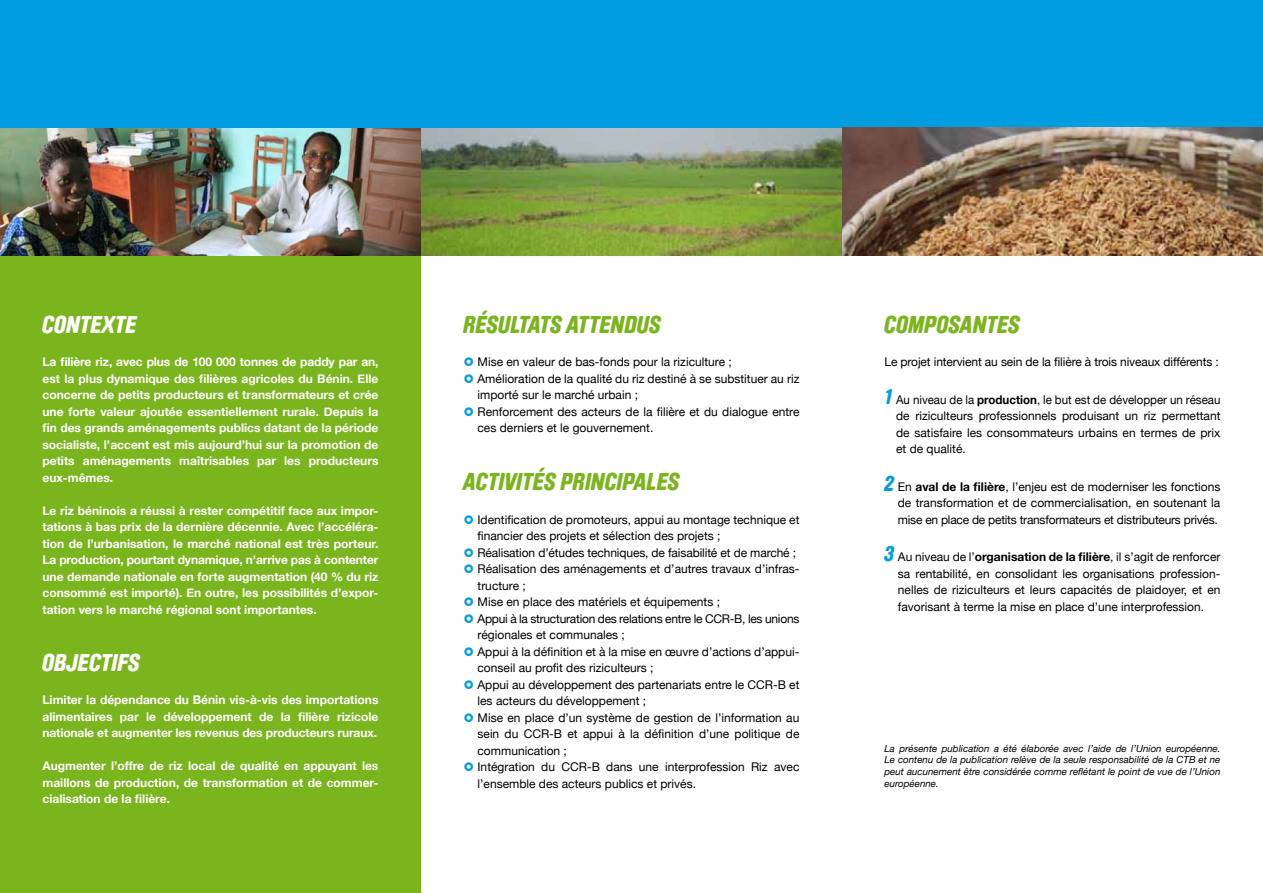
<style>
.page{position:relative;width:1263px;height:893px;background:#fff}
.page>*{position:absolute;margin:0;border:0;box-sizing:border-box;transform-origin:0 0}
.t1{font:italic 900 24px "Brauer Neue";letter-spacing:.05em;color:#7ab51d}
.t2{font:italic 900 24px "Brauer Neue";letter-spacing:.05em;color:#fff}
.t3{font:12px/16.5px "Helvetica Neue";color:#000}
.t4{font:700 12px/16.5px "Helvetica Neue";color:#fff;text-align:justify}
.t5{font:12px/16.5px "Helvetica Neue";color:#000;text-align:justify;scale:.96 1}
.t6{font:italic 9.75px/11.7px "Helvetica Neue";color:#000;text-align:justify}
.s1{font-family:"Brauer Neue";font-weight:900;font-style:italic;font-size:21px;color:#009ee0}
.s2{font-weight:700}
</style>
<div class="page">
<div style="left:0;top:255px;width:421px;height:638px;background:#7ab51d"></div>
<img style="left:0;top:128px;width:1263px;height:127px">
<div style="left:0;top:0;width:421px;height:128px;background:#009ee0"></div>
<div style="left:421px;top:0;width:421px;height:128px;background:#009ee0"></div>
<div style="left:842px;top:0;width:421px;height:128px;background:#009ee0"></div>
<h1 class="t2" style="left:43px;top:310px;width:96px">CONTEXTE</h1>
<p class="t4" style="left:43px;top:354px;width:337px">La filière riz, avec plus de 100 000 tonnes de paddy par an, est la plus dynamique des filières agricoles du Bénin. Elle concerne de petits producteurs et transformateurs et crée une forte valeur ajoutée essentiellement rurale. Depuis la fin des grands aménagements publics datant de la période socialiste, l’accent est mis aujourd’hui sur la promotion de petits aménagements maîtrisables par les producteurs eux-mêmes.</p>
<p class="t4" style="left:43px;top:502px;width:337px">Le riz béninois a réussi à rester compétitif face aux impor&shy;tations à bas prix de la dernière décennie. Avec l’accéléra&shy;tion de l’urbanisation, le marché national est très porteur.<br>La production, pourtant dynamique, n’arrive pas à contenter une demande nationale en forte augmentation (40 % du riz consommé est importé). En outre, les possibilités d’expor&shy;tation vers le marché régional sont importantes.</p>
<h1 class="t2" style="left:43px;top:648px;width:98px">OBJECTIFS</h1>
<p class="t4" style="left:43px;top:692px;width:337px">Limiter la dépendance du Bénin vis-à-vis des importations alimentaires par le développement de la filière rizicole nationale et augmenter les revenus des producteurs ruraux.</p>
<p class="t4" style="left:43px;top:758px;width:337px">Augmenter l’offre de riz local de qualité en appuyant les maillons de production, de transformation et de commer&shy;cialisation de la filière.</p>
<h1 class="t1" style="left:463px;top:310px;width:198px">RÉSULTATS ATTENDUS</h1>
<p class="t3" style="left:477px;top:354px;width:323px">Mise en valeur de bas-fonds pour la riziculture ; Amélioration de la qualité du riz destiné à se substituer au riz importé sur le marché urbain ;<br>Renforcement des acteurs de la filière et du dialogue entre ces derniers et le gouvernement.</p>
<h1 class="t1" style="left:463px;top:468px;width:216px">ACTIVITÉS PRINCIPA LES</h1>
<p class="t3" style="left:477px;top:511px;width:323px">Identification de promoteurs, appui au montage technique et financier des projets et sélection des projets ;<br>Réalisation d’études techniques, de faisabilité et de marché ; Réalisation des aménagements et d’autres travaux d’infras&shy;tructure ;<br>Mise en place des matériels et équipements ;<br>Appui à la structuration des relations entre le CCR-B, les unions régionales et communales ;<br>Appui à la définition et à la mise en œuvre d’actions d’appui&shy;conseil au profit des riziculteurs ;<br>Appui au développement des partenariats entre le CCR-B et les acteurs du développement ;<br>Mise en place d’un système de gestion de l’information au sein du CCR-B et appui à la définition d’une politique de communication ;<br>Intégration du CCR-B dans une interprofession Riz avec l’ensemble des acteurs publics et privés.</p>
<h1 class="t1" style="left:884px;top:310px;width:136px">COMPOSANTES</h1>
<p class="t3" style="left:884px;top:354px;width:336px">Le projet intervient au sein de la filière à trois niveaux différents :</p>
<p class="t5" style="left:896px;top:391px;width:339px;text-indent:-12px"><span class="s1">1</span> Au niveau de la <span class="s2">production</span>, le but est de développer un réseau de riziculteurs professionnels produisant un riz permettant de satisfaire les consommateurs urbains en termes de prix et de qualité.</p>
<p class="t3" style="left:898px;top:478px;width:324px;text-align:justify;text-indent:-13px"><span class="s1">2</span> En <span class="s2">aval de la filière</span>, l’enjeu est de moderniser les fonctions de transformation et de commercialisation, en soutenant la mise en place de petits transformateurs et distributeurs privés.</p>
<p class="t3" style="left:898px;top:549px;width:324px;text-align:justify;text-indent:-13px"><span class="s1">3</span> Au niveau de l’<span class="s2">organisation de la filière</span>, il s’agit de renforcer sa rentabilité, en consolidant les organisations profession&shy;nelles de riziculteurs et leurs capacités de plaidoyer, et en favorisant à terme la mise en place d’une interprofession.</p>
<p class="t6" style="left:884px;top:742px;width:337px">La présente publication a été élaborée avec l’aide de l’Union européenne.<br>Le contenu de la publication relève de la seule responsabilité de la CTB et ne peut aucunement être considérée comme reflétant le point de vue de l’Union européenne.</p>
</div>
